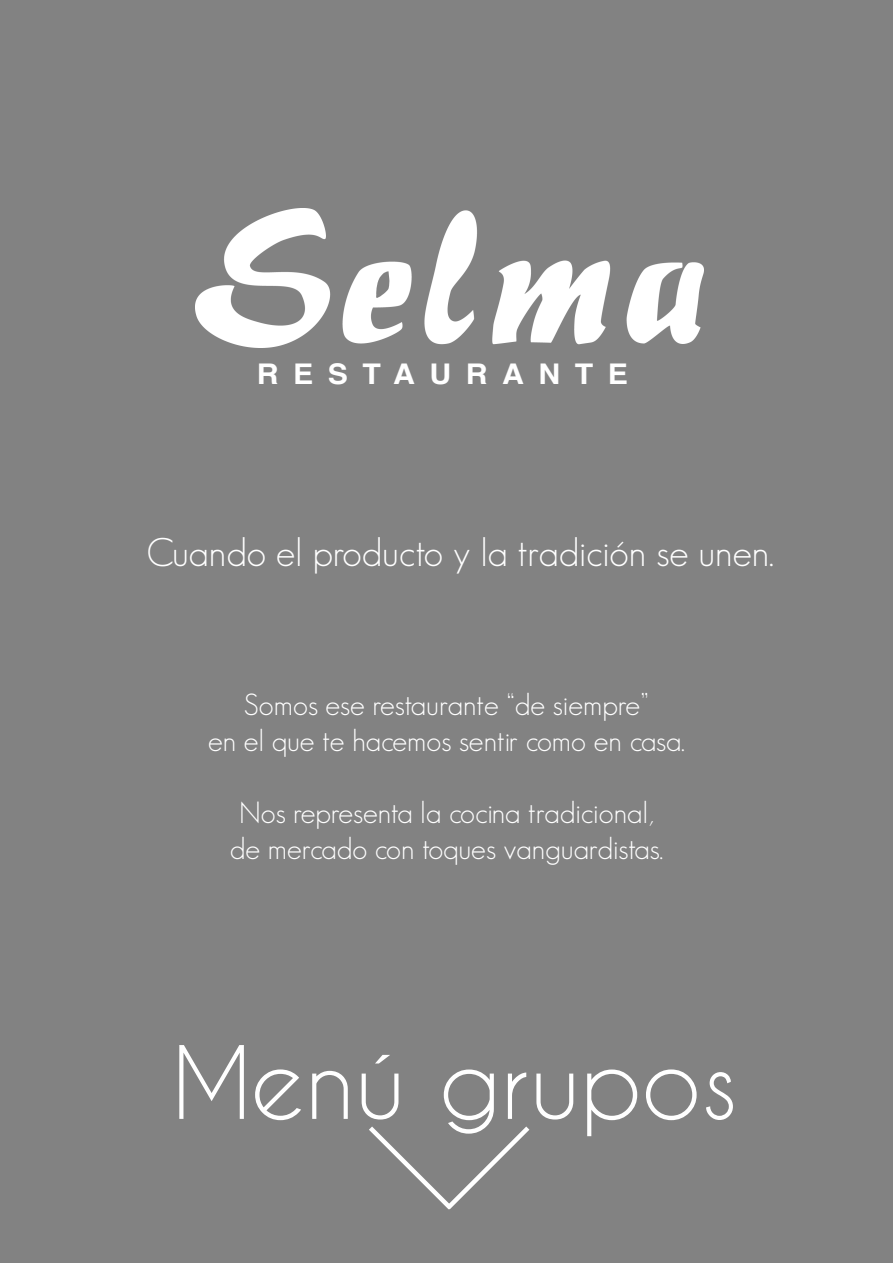
<style>
.page{position:relative;width:893px;height:1263px;background:#fff}
.page>*{position:absolute;margin:0;border:0;box-sizing:border-box;transform-origin:0 0}
.t1{font:94.5px "Caviar Dreams";color:#fff}
.t2{font:300 39px "Geosans";color:#fff}
.t3{font:300 30px "Geosans";color:#fff}
.t4{font:700 28.5px "Helvetica";letter-spacing:.48em;color:#fff;scale:1.06 1}
</style>
<div class="page">
<div style="left:0;top:1px;width:892px;height:1262px;background:#828282"></div>
<img style="left:196px;top:208px;width:508px;height:139px">
<svg style="left:369px;top:1126px;width:161px;height:84px"></svg>
<p class="t4" style="left:257px;top:350px;width:352px">RESTAURANTE</p>
<p class="t2" style="left:147px;top:530px;width:629px">Cuando el producto y la tradición se unen.</p>
<p class="t3" style="left:244px;top:688px;width:407px">Somos ese restaurante “de siempre”</p>
<p class="t3" style="left:208px;top:724px;width:478px">en el que te hacemos sentir como en casa.</p>
<p class="t3" style="left:239px;top:796px;width:416px">Nos representa la cocina tradicional,</p>
<p class="t3" style="left:230px;top:832px;width:435px">de mercado con toques vanguardistas.</p>
<p class="t1" style="left:172px;top:1026px;width:567px">Menú grupos</p>
</div>
